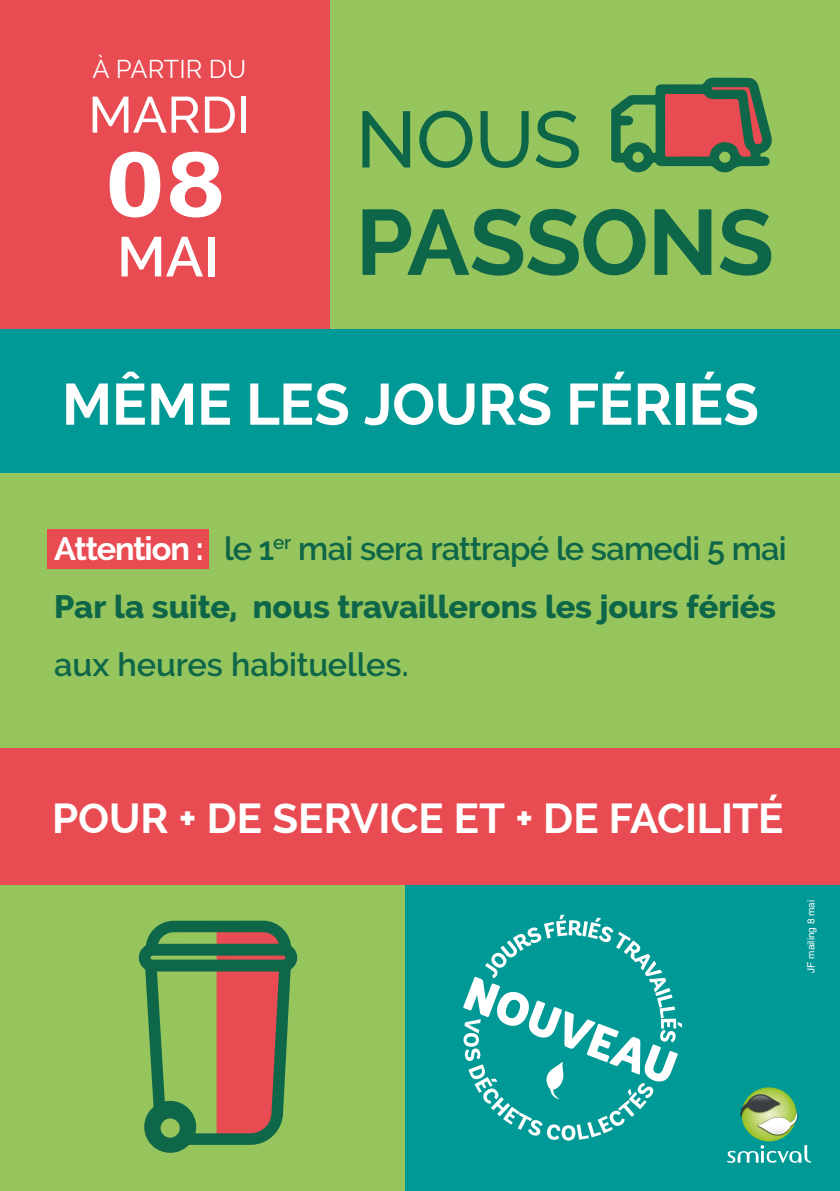
<style>
.page{position:relative;width:840px;height:1191px;background:#fff}
.page>*{position:absolute;margin:0;border:0;box-sizing:border-box;transform-origin:0 0}
.t1{font:700 92.4px "Raleway";letter-spacing:-.01em;color:#0e6648}
.t2{font:700 90px "Arial";color:#fff;scale:1.21 1}
.t3{font:500 79.4px "Raleway";color:#0e6648}
.t4{font:700 58px "Raleway";letter-spacing:-.005em;color:#fff}
.t5{font:600 55.8px "Raleway";color:#fff}
.t6{font:500 50.8px "Raleway";color:#fff}
.t7{font:700 42px "Raleway";letter-spacing:-.005em;color:#fff}
.t8{font:800 32.6px/58px "Raleway";color:#0e6648}
.t9{font:600 32.6px "Raleway";letter-spacing:-.005em;color:#0e6648}
.t10{font:25.2px "Raleway";color:#fff}
.t11{font:10px "Helvetica";color:#fffdfe}
.s1{font-weight:700;color:#fff}
.s2{font-weight:600}
</style>
<div class="page">
<div style="left:0;top:0;width:839px;height:1191px;background:#96c45d"></div>
<div style="left:0;top:0;width:329px;height:329px;background:#e94b52"></div>
<div style="left:0;top:329px;width:839px;height:143px;background:#009996"></div>
<div style="left:405px;top:883px;width:434px;height:308px;background:#009996"></div>
<div style="left:0;top:748px;width:839px;height:136px;background:#e94b52"></div>
<svg style="left:727px;top:1145px;width:83px;height:17px"></svg>
<svg style="left:741px;top:1087px;width:55px;height:54px"></svg>
<img style="left:756px;top:1113px;width:42px;height:23px">
<svg style="left:740px;top:1088px;width:57px;height:46px"></svg>
<svg style="left:611px;top:78px;width:161px;height:95px"></svg>
<svg style="left:138px;top:920px;width:153px;height:233px"></svg>
<div style="left:139px;top:944px;width:158px;height:27px;border:12px solid #0e6748;border-radius:8px"></div>
<div style="left:160px;top:1118px;width:20px;height:19px;background:#96c45d;border-radius:50%"></div>
<svg style="left:463px;top:914px;width:218px;height:226px"></svg>
<div style="left:48px;top:529px;width:161px;height:40px;background:#e94b52"></div>
<p class="t10" style="left:92px;top:54px;width:155px">À PARTIR DU</p>
<h3 class="t6" style="left:88px;top:85px;width:163px">MARDI</h3>
<h2 class="t2" style="left:105px;top:125px;width:102px">08</h2>
<h3 class="t5" style="left:117px;top:225px;width:103px">MAI</h3>
<h3 class="t3" style="left:355px;top:94px;width:227px">NOUS</h3>
<h1 class="t1" style="left:355px;top:190px;width:420px">PASSONS</h1>
<h3 class="t4" style="left:62px;top:371px;width:698px">MÊME LES JOURS FÉRIÉS</h3>
<p class="t8" style="left:54px;top:520px;width:733px"><span class="s1">Attention :</span> <span class="s2">le 1</span><sup>er</sup> <span class="s2">mai sera rattrapé le samedi 5 mai<br></span>Par la suite, nous travaillerons les jours fériés</p>
<p class="t9" style="left:54px;top:646px;width:356px">aux heures habituelles.</p>
<p class="t7" style="left:52px;top:794px;width:732px">POUR + DE SERVICE ET + DE FACILITÉ</p>
<p class="t11" style="left:804px;top:972px;width:74px;rotate:-90deg">JF mailing 8 mai</p>
</div>
